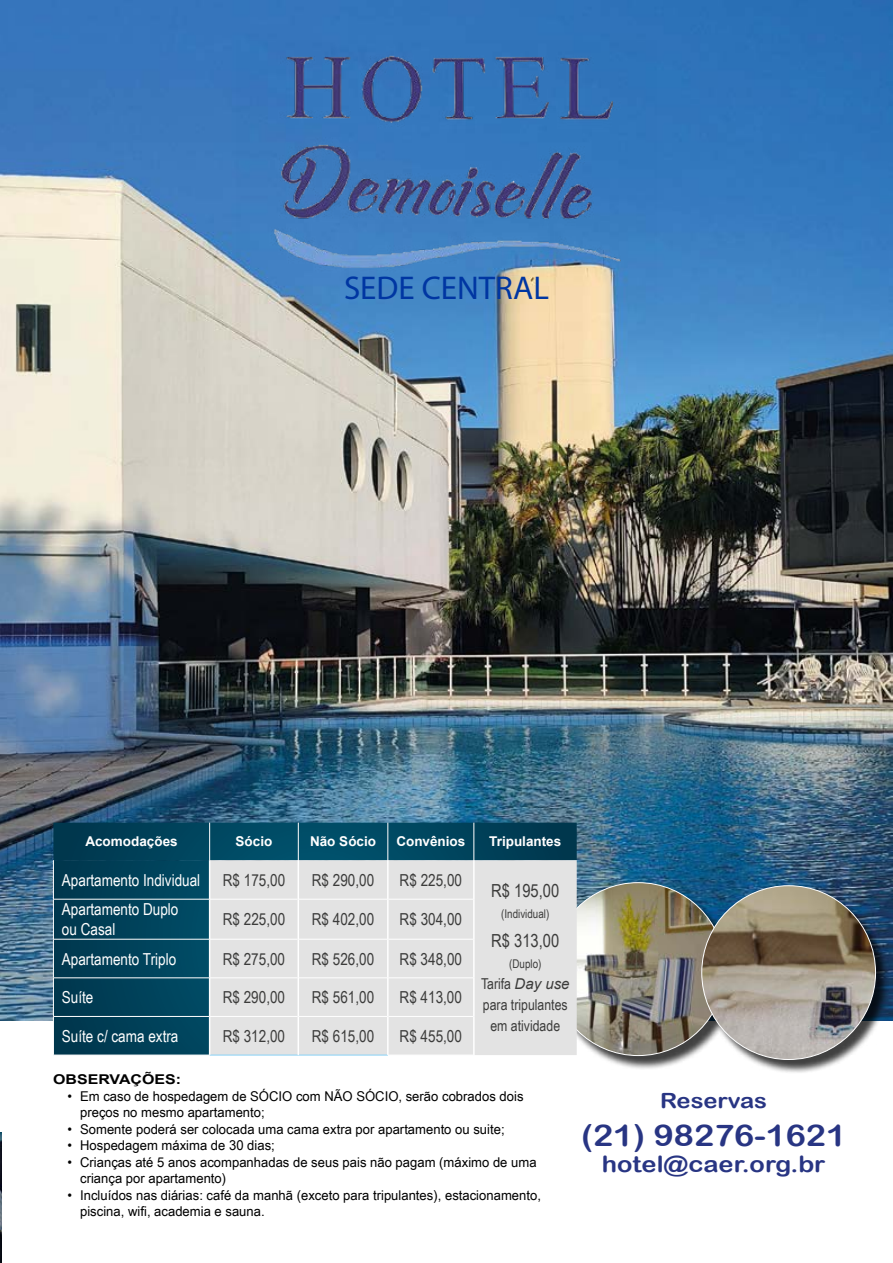
<style>
.page{position:relative;width:893px;height:1263px;background:#fff}
.page>*{position:absolute;margin:0;border:0;box-sizing:border-box;transform-origin:0 0}
.t1{font:33px "Myriad Pro";color:#0036a2}
.t2{font:30px "Arial Rounded MT Bold";color:#283583;scale:1.13 1}
.t3{font:22.5px "Arial Rounded MT Bold";color:#283583;scale:1.13 1}
.t4{font:21px "Arial Rounded MT Bold";color:#283583;scale:1.13 1}
.t5{font:18px "Arial Narrow";color:#3c3c3b}
.t6{font:16.5px "Arial Narrow";color:#3c3c3b}
.t7{font:16.5px/19.5px "Arial Narrow";color:#fff}
.t8{font:15px/21px "Arial Narrow";color:#3c3c3b;text-align:center}
.t9{font:13.5px/16.5px "Arial Narrow";color:#000;scale:1.18 1}
.t10{font:700 13.5px "Arial";color:#fff}
.t11{font:700 13.5px "Arial";color:#000;scale:1.18 1}
.t12{font:12px "Arial Narrow";color:#3c3c3b}
.s1{font-family:"Arial";font-style:italic}
</style>
<div class="page">
<img style="left:0;top:1132px;width:2px;height:131px">
<img style="left:0;top:0;width:893px;height:1020px">
<div style="left:553px;top:885px;width:186px;height:184px;background:#000;opacity:.75"></div>
<img style="left:552px;top:883px;width:173px;height:172px;border-radius:86px">
<div style="left:703px;top:888px;width:186px;height:185px;background:#000;opacity:.75"></div>
<img style="left:702px;top:886px;width:173px;height:173px;border-radius:87px">
<img style="left:237px;top:41px;width:419px;height:270px">
<svg style="left:53px;top:823px;width:524px;height:232px;background:#01435b"></svg>
<div style="left:210px;top:860px;width:367px;height:195px;background:#e3e3e3"></div>
<hr style="left:210px;top:899px;width:88px;height:1px;background:#fff">
<hr style="left:299px;top:899px;width:88px;height:1px;background:#fff">
<hr style="left:389px;top:899px;width:84px;height:1px;background:#fff">
<hr style="left:210px;top:939px;width:88px;height:1px;background:#fff">
<hr style="left:299px;top:939px;width:88px;height:1px;background:#fff">
<hr style="left:389px;top:939px;width:84px;height:1px;background:#fff">
<hr style="left:210px;top:977px;width:88px;height:1px;background:#fff">
<hr style="left:299px;top:977px;width:88px;height:1px;background:#fff">
<hr style="left:389px;top:977px;width:84px;height:1px;background:#fff">
<hr style="left:210px;top:1016px;width:88px;height:1px;background:#fff">
<hr style="left:299px;top:1016px;width:88px;height:1px;background:#fff">
<hr style="left:389px;top:1016px;width:84px;height:1px;background:#fff">
<hr style="left:210px;top:1055px;width:88px;height:1px;background:#89d2f6">
<hr style="left:298px;top:1055px;width:90px;height:1px;background:#89d2f6">
<hr style="left:298px;top:978px;width:1px;height:38px;background:#fff">
<hr style="left:387px;top:978px;width:2px;height:38px;background:#fff">
<hr style="left:298px;top:1016px;width:1px;height:39px;background:#fff">
<hr style="left:387px;top:1016px;width:2px;height:39px;background:#fff">
<hr style="left:298px;top:860px;width:1px;height:39px;background:#fff">
<hr style="left:387px;top:860px;width:2px;height:39px;background:#fff">
<hr style="left:473px;top:860px;width:2px;height:39px;background:#fff">
<hr style="left:473px;top:978px;width:2px;height:38px;background:#fff">
<hr style="left:473px;top:1016px;width:2px;height:39px;background:#fff">
<hr style="left:298px;top:899px;width:1px;height:40px;background:#fff">
<hr style="left:387px;top:899px;width:2px;height:40px;background:#fff">
<hr style="left:298px;top:939px;width:1px;height:39px;background:#fff">
<hr style="left:387px;top:939px;width:2px;height:39px;background:#fff">
<hr style="left:473px;top:899px;width:2px;height:40px;background:#fff">
<hr style="left:473px;top:939px;width:2px;height:39px;background:#fff">
<hr style="left:209px;top:823px;width:1px;height:37px;background:#fff">
<hr style="left:298px;top:823px;width:1px;height:37px;background:#fff">
<hr style="left:387px;top:823px;width:1px;height:37px;background:#fff">
<hr style="left:473px;top:823px;width:1px;height:37px;background:#fff">
<hr style="left:53px;top:860px;width:1px;height:39px;background:#fff">
<hr style="left:53px;top:899px;width:157px;height:1px;background:#fff">
<hr style="left:53px;top:899px;width:1px;height:40px;background:#fff">
<hr style="left:53px;top:939px;width:157px;height:1px;background:#fff">
<hr style="left:53px;top:939px;width:1px;height:39px;background:#fff">
<hr style="left:53px;top:977px;width:157px;height:1px;background:#fff">
<hr style="left:53px;top:978px;width:1px;height:38px;background:#fff">
<hr style="left:53px;top:1016px;width:157px;height:1px;background:#fff">
<hr style="left:53px;top:1017px;width:1px;height:38px;background:#fff">
<hr style="left:209px;top:860px;width:1px;height:39px;background:#fff">
<hr style="left:209px;top:899px;width:1px;height:40px;background:#fff">
<hr style="left:209px;top:939px;width:1px;height:39px;background:#fff">
<hr style="left:209px;top:978px;width:1px;height:38px;background:#fff">
<hr style="left:209px;top:1017px;width:1px;height:38px;background:#fff">
<h1 class="t1" style="left:344px;top:268px;width:206px">SEDE CENTRAL</h1>
<p class="t10" style="left:85px;top:832px;width:94px">Acomodações</p>
<p class="t10" style="left:236px;top:832px;width:38px">Sócio</p>
<p class="t10" style="left:310px;top:832px;width:68px">Não Sócio</p>
<p class="t10" style="left:396px;top:832px;width:71px">Convênios</p>
<p class="t10" style="left:489px;top:832px;width:74px">Tripulantes</p>
<p class="t7" style="left:62px;top:869px;width:140px">Apartamento Individual</p>
<p class="t6" style="left:223px;top:868px;width:64px">R$ 175,00</p>
<p class="t6" style="left:312px;top:868px;width:64px">R$ 290,00</p>
<p class="t6" style="left:400px;top:868px;width:64px">R$ 225,00</p>
<h3 class="t5" style="left:491px;top:878px;width:70px">R$ 195,00</h3>
<p class="t12" style="left:501px;top:905px;width:50px">(Individual)</p>
<h3 class="t5" style="left:491px;top:927px;width:70px">R$ 313,00</h3>
<p class="t12" style="left:509px;top:955px;width:34px">(Duplo)</p>
<p class="t8" style="left:481px;top:972px;width:90px">Tarifa <span class="s1">Day use </span>para tripulantes em atividade</p>
<p class="t7" style="left:62px;top:899px;width:118px">Apartamento Duplo ou Casal</p>
<p class="t6" style="left:223px;top:907px;width:64px">R$ 225,00</p>
<p class="t6" style="left:312px;top:907px;width:64px">R$ 402,00</p>
<p class="t6" style="left:400px;top:907px;width:64px">R$ 304,00</p>
<p class="t7" style="left:62px;top:948px;width:116px">Apartamento Triplo</p>
<p class="t6" style="left:223px;top:946px;width:64px">R$ 275,00</p>
<p class="t6" style="left:312px;top:946px;width:64px">R$ 526,00</p>
<p class="t6" style="left:400px;top:946px;width:64px">R$ 348,00</p>
<p class="t7" style="left:62px;top:987px;width:33px">Suíte</p>
<p class="t6" style="left:223px;top:985px;width:64px">R$ 290,00</p>
<p class="t6" style="left:312px;top:985px;width:64px">R$ 561,00</p>
<p class="t6" style="left:400px;top:985px;width:64px">R$ 413,00</p>
<p class="t7" style="left:62px;top:1025px;width:118px">Suíte c/ cama extra</p>
<p class="t6" style="left:223px;top:1024px;width:64px">R$ 312,00</p>
<p class="t6" style="left:312px;top:1024px;width:64px">R$ 615,00</p>
<p class="t6" style="left:400px;top:1024px;width:64px">R$ 455,00</p>
<p class="t11" style="left:53px;top:1070px;width:110px">OBSERVAÇÕES:</p>
<p class="t9" style="left:80px;top:1087px;width:377px;text-indent:-13px">• Em caso de hospedagem de SÓCIO com NÃO SÓCIO, serão cobrados dois preços no mesmo apartamento;</p>
<p class="t9" style="left:67px;top:1120px;width:372px">• Somente poderá ser colocada uma cama extra por apartamento ou suite;</p>
<p class="t9" style="left:67px;top:1137px;width:177px">• Hospedagem máxima de 30 dias;</p>
<p class="t9" style="left:80px;top:1153px;width:388px;text-indent:-13px">• Crianças até 5 anos acompanhadas de seus pais não pagam (máximo de uma criança por apartamento)</p>
<p class="t9" style="left:80px;top:1186px;width:392px;text-indent:-13px">• Incluídos nas diárias: café da manhã (exceto para tripulantes), estacionamento, piscina, wifi, academia e sauna.</p>
<h3 class="t4" style="left:660px;top:1088px;width:96px">Reservas</h3>
<h2 class="t2" style="left:581px;top:1118px;width:236px">(21) 98276-1621</h2>
<h3 class="t3" style="left:602px;top:1150px;width:199px">hotel@caer.org.br</h3>
</div>
